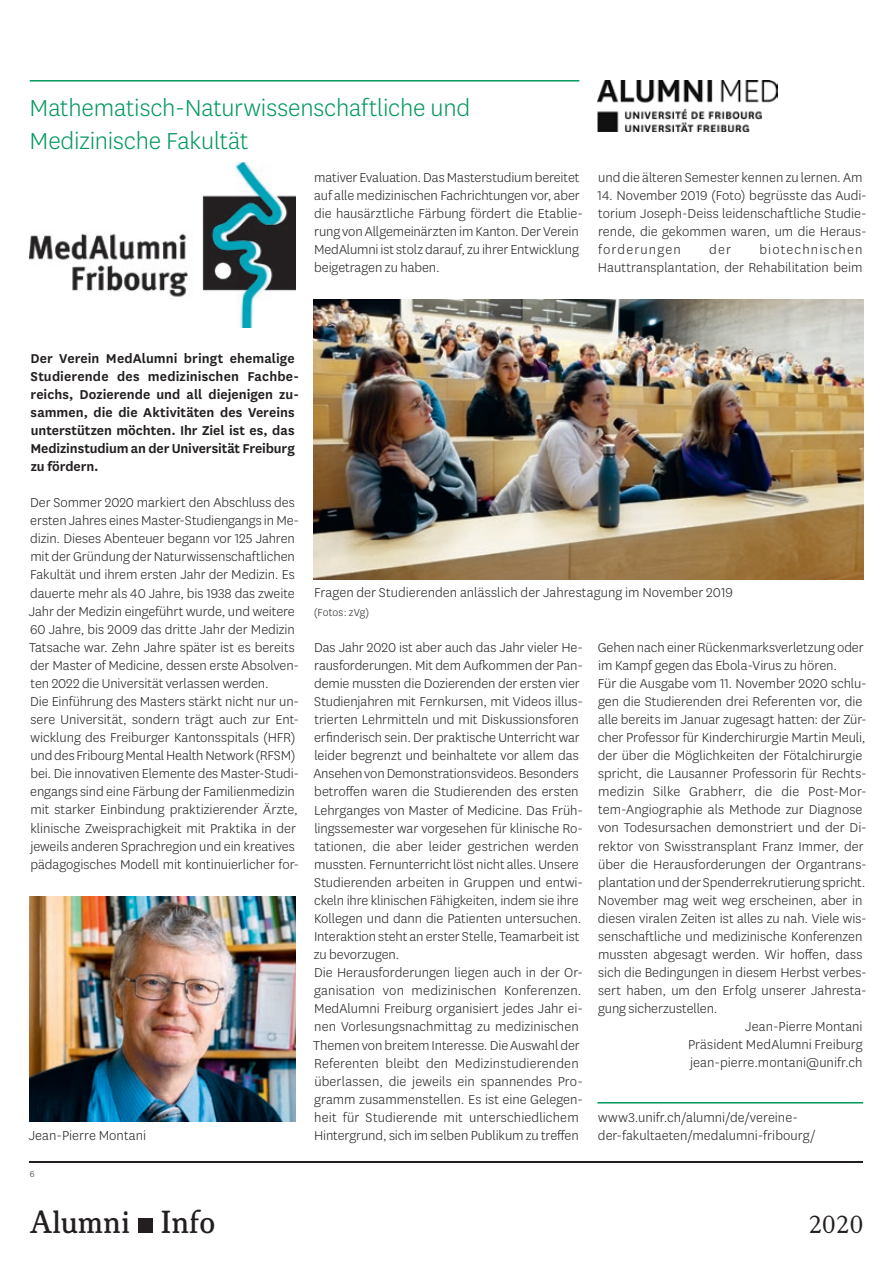
<style>
.page{position:relative;width:893px;height:1263px;background:#fff}
.page>*{position:absolute;margin:0;border:0;box-sizing:border-box;transform-origin:0 0}
.t1{font:34.35px "Korpus B";color:#231f20}
.t2{font:300 27px/32.4px "National Uni Fr";letter-spacing:-.005em;color:#00985c}
.t3{font:27px "Korpus A";color:#231f20}
.t4{font:300 15px/18.1px "National Uni Fr";letter-spacing:-.005em;color:#231f20}
.t5{font:600 15px/18px "National Uni Fr";color:#231f20}
.t6{font:300 12px "National Uni Fr";letter-spacing:.01em;color:#231f20}
.t7{font:300 9.75px "National Uni Fr";color:#231f20}
</style>
<div class="page">
<hr style="left:30px;top:1161px;width:833px;height:1px;background:#231f20">
<div style="left:138px;top:1218px;width:15px;height:15px;background:#231f20"></div>
<img style="left:30px;top:163px;width:266px;height:164px">
<hr style="left:597px;top:1102px;width:266px;height:1px;background:#00985c">
<img style="left:597px;top:81px;width:180px;height:51px">
<hr style="left:30px;top:80px;width:549px;height:2px;background:#00985c">
<img style="left:314px;top:300px;width:549px;height:279px">
<img style="left:30px;top:896px;width:266px;height:225px">
<h2 class="t2" style="left:30px;top:91px;width:442px">Mathematisch-Naturwissenschaftliche und<br>Medizinische Fakultät</h2>
<p class="t4" style="left:314px;top:168px;width:270px">mativer Evaluation. Das Masterstudium bereitet auf alle medizinischen Fachrichtungen vor, aber die hausärztliche Färbung fördert die Etablie&shy;rung von Allgemeinärzten im Kanton. Der Verein MedAlumni ist stolz darauf, zu ihrer Entwicklung beigetragen zu haben.</p>
<p class="t4" style="left:598px;top:168px;width:266px">und die älteren Semester kennen zu lernen. Am</p>
<p class="t4" style="left:598px;top:186px;width:271px;text-align:justify">14. November 2019 (Foto) begrüsste das Audi&shy;torium Joseph-Deiss leidenschaftliche Studie&shy;rende, die gekommen waren, um die Heraus&shy;forderungen</p>
<p class="t4" style="left:598px;top:240px;width:266px;text-align:right">biotechnischen<br>Hauttransplantation, der Rehabilitation beim</p>
<p class="t4" style="left:709px;top:240px;width:23px">der</p>
<p class="t5" style="left:30px;top:348px;width:270px">Der Verein MedAlumni bringt ehemalige Studierende des medizinischen Fachbe&shy;reichs, Dozierende und all diejenigen zu&shy;sammen, die die Aktivitäten des Vereins unterstützen möchten. Ihr Ziel ist es, das Medizinstudium an der Universität Freiburg zu fördern.</p>
<p class="t4" style="left:29px;top:493px;width:272px">Der Sommer 2020 markiert den Abschluss des ersten Jahres eines Master-Studiengangs in Me&shy;dizin. Dieses Abenteuer begann vor 125 Jahren mit der Gründung der Naturwissenschaftlichen Fakultät und ihrem ersten Jahr der Medizin. Es dauerte mehr als 40 Jahre, bis 1938 das zweite Jahr der Medizin eingeführt wurde, und weitere 60 Jahre, bis 2009 das dritte Jahr der Medizin Tatsache war. Zehn Jahre später ist es bereits der Master of Medicine, dessen erste Absolven&shy;ten 2022 die Universität verlassen werden.<br>Die Einführung des Masters stärkt nicht nur un&shy;sere Universität, sondern trägt auch zur Ent&shy;wicklung des Freiburger Kantonsspitals (HFR) und des Fribourg Mental Health Network (RFSM) bei. Die innovativen Elemente des Master-Studi&shy;engangs sind eine Färbung der Familienmedizin mit starker Einbindung praktizierender Ärzte, klinische Zweisprachigkeit mit Praktika in der jeweils anderen Sprachregion und ein kreatives pädagogisches Modell mit kontinuierlicher for-</p>
<p class="t4" style="left:29px;top:1125px;width:119px">Jean-Pierre Montani</p>
<p class="t7" style="left:30px;top:1168px;width:6px">6</p>
<h1 class="t1" style="left:30px;top:1202px;width:187px">Alumni Info</h1>
<p class="t4" style="left:314px;top:583px;width:420px">Fragen der Studierenden anlässlich der Jahrestagung im November 2019</p>
<p class="t6" style="left:314px;top:604px;width:57px">(Fotos: zVg)</p>
<p class="t4" style="left:313px;top:638px;width:271px">Das Jahr 2020 ist aber auch das Jahr vieler He&shy;rausforderungen. Mit dem Aufkommen der Pan&shy;demie mussten die Dozierenden der ersten vier Studienjahren mit Fernkursen, mit Videos illus&shy;trierten Lehrmitteln und mit Diskussionsforen erfinderisch sein. Der praktische Unterricht war leider begrenzt und beinhaltete vor allem das Ansehen von Demonstrationsvideos. Besonders betroffen waren die Studierenden des ersten Lehrganges von Master of Medicine. Das Früh&shy;lingssemester war vorgesehen für klinische Ro&shy;tationen, die aber leider gestrichen werden mussten. Fernunterricht löst nicht alles. Unsere Studierenden arbeiten in Gruppen und entwi&shy;ckeln ihre klinischen Fähigkeiten, indem sie ihre Kollegen und dann die Patienten untersuchen.<br>Interaktion steht an erster Stelle, Teamarbeit ist zu bevorzugen.<br>Die Herausforderungen liegen auch in der Or&shy;ganisation von medizinischen Konferenzen.<br>MedAlumni Freiburg organisiert jedes Jahr ei&shy;nen Vorlesungsnachmittag zu medizinischen Themen von breitem Interesse. Die Auswahl der Referenten bleibt den Medizinstudierenden überlassen, die jeweils ein spannendes Pro&shy;gramm zusammenstellen. Es ist eine Gelegen&shy;heit für Studierende mit unterschiedlichem Hintergrund, sich im selben Publikum zu treffen</p>
<p class="t4" style="left:598px;top:638px;width:267px">Gehen nach einer Rückenmarksverletzung oder</p>
<p class="t4" style="left:598px;top:656px;width:241px">im Kampf gegen das Ebola-Virus zu hören.</p>
<p class="t4" style="left:598px;top:674px;width:270px">Für die Ausgabe vom 11. November 2020 schlu-</p>
<p class="t4" style="left:598px;top:692px;width:266px">gen die Studierenden drei Referenten vor, die</p>
<p class="t4" style="left:598px;top:710px;width:270px">alle bereits im Januar zugesagt hatten: der Zür-</p>
<p class="t4" style="left:598px;top:728px;width:269px">cher Professor für Kinderchirurgie Martin Meuli,</p>
<p class="t4" style="left:598px;top:746px;width:266px">der über die Möglichkeiten der Fötalchirurgie</p>
<p class="t4" style="left:598px;top:764px;width:270px">spricht, die Lausanner Professorin für Rechts-</p>
<p class="t4" style="left:598px;top:782px;width:270px">medizin Silke Grabherr, die die Post-Mor-</p>
<p class="t4" style="left:598px;top:800px;width:266px">tem-Angiographie als Methode zur Diagnose</p>
<p class="t4" style="left:598px;top:818px;width:270px">von Todesursachen demonstriert und der Di-</p>
<p class="t4" style="left:598px;top:836px;width:267px">rektor von Swisstransplant Franz Immer, der</p>
<p class="t4" style="left:598px;top:854px;width:270px">über die Herausforderungen der Organtrans-</p>
<p class="t4" style="left:598px;top:873px;width:269px">plantation und der Spenderrekrutierung spricht.</p>
<p class="t4" style="left:598px;top:891px;width:266px">November mag weit weg erscheinen, aber in</p>
<p class="t4" style="left:598px;top:909px;width:270px">diesen viralen Zeiten ist alles zu nah. Viele wis-</p>
<p class="t4" style="left:598px;top:927px;width:266px">senschaftliche und medizinische Konferenzen</p>
<p class="t4" style="left:598px;top:945px;width:266px">mussten abgesagt werden. Wir hoffen, dass</p>
<p class="t4" style="left:598px;top:963px;width:270px">sich die Bedingungen in diesem Herbst verbes-</p>
<p class="t4" style="left:598px;top:981px;width:270px">sert haben, um den Erfolg unserer Jahresta-</p>
<p class="t4" style="left:598px;top:999px;width:121px">gung sicherzustellen.</p>
<p class="t4" style="left:745px;top:1017px;width:119px">Jean-Pierre Montani</p>
<p class="t4" style="left:688px;top:1035px;width:176px">Präsident MedAlumni Freiburg</p>
<p class="t4" style="left:690px;top:1053px;width:174px">jean-pierre.montani@unifr.ch</p>
<p class="t4" style="left:598px;top:1108px;width:219px">www3.unifr.ch/alumni/de/vereine&shy;der-fakultaeten/medalumni-fribourg/</p>
<h2 class="t3" style="left:809px;top:1209px;width:56px">2020</h2>
</div>
